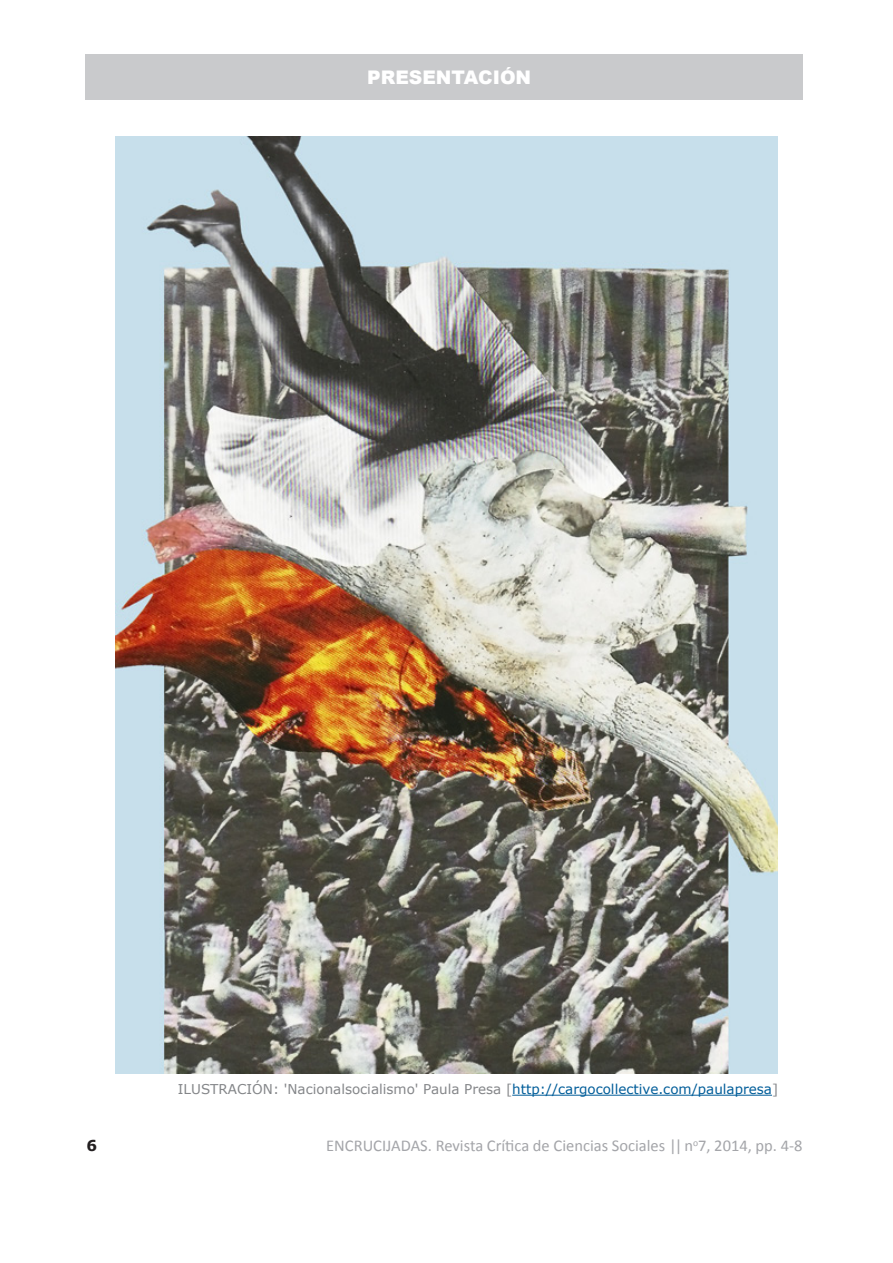
<style>
.page{position:relative;width:893px;height:1263px;background:#fff}
.page>*{position:absolute;margin:0;border:0;box-sizing:border-box;transform-origin:0 0}
.t1{font:900 18.75px "Arial";color:#fff}
.t2{font:16.5px "Calibri";color:#a4a5a9}
.t3{font:700 15px "Verdana";color:#231f20}
.t4{font:13.5px "Verdana";color:#848689}
.s1{color:#015d99}
</style>
<div class="page">
<div style="left:85px;top:54px;width:718px;height:46px;background:#c9cacc"></div>
<img style="left:115px;top:136px;width:662px;height:937px">
<hr style="left:512px;top:1095px;width:260px;height:1px;background:#015d99">
<h1 class="t1" style="left:367px;top:63px;width:166px">PRESENTACIÓN</h1>
<p class="t3" style="left:87px;top:1136px;width:12px">6</p>
<p class="t4" style="left:178px;top:1080px;width:602px">ILUSTRACIÓN: 'Nacionalsocialismo' Paula Presa [<span class="s1">http://cargocollective.com/paulapresa</span>]</p>
<p class="t2" style="left:326px;top:1135px;width:478px">ENCRUCIJADAS. Revista Crítica de Ciencias Sociales || n<sup>o</sup>7, 2014, pp. 4-8</p>
</div>
